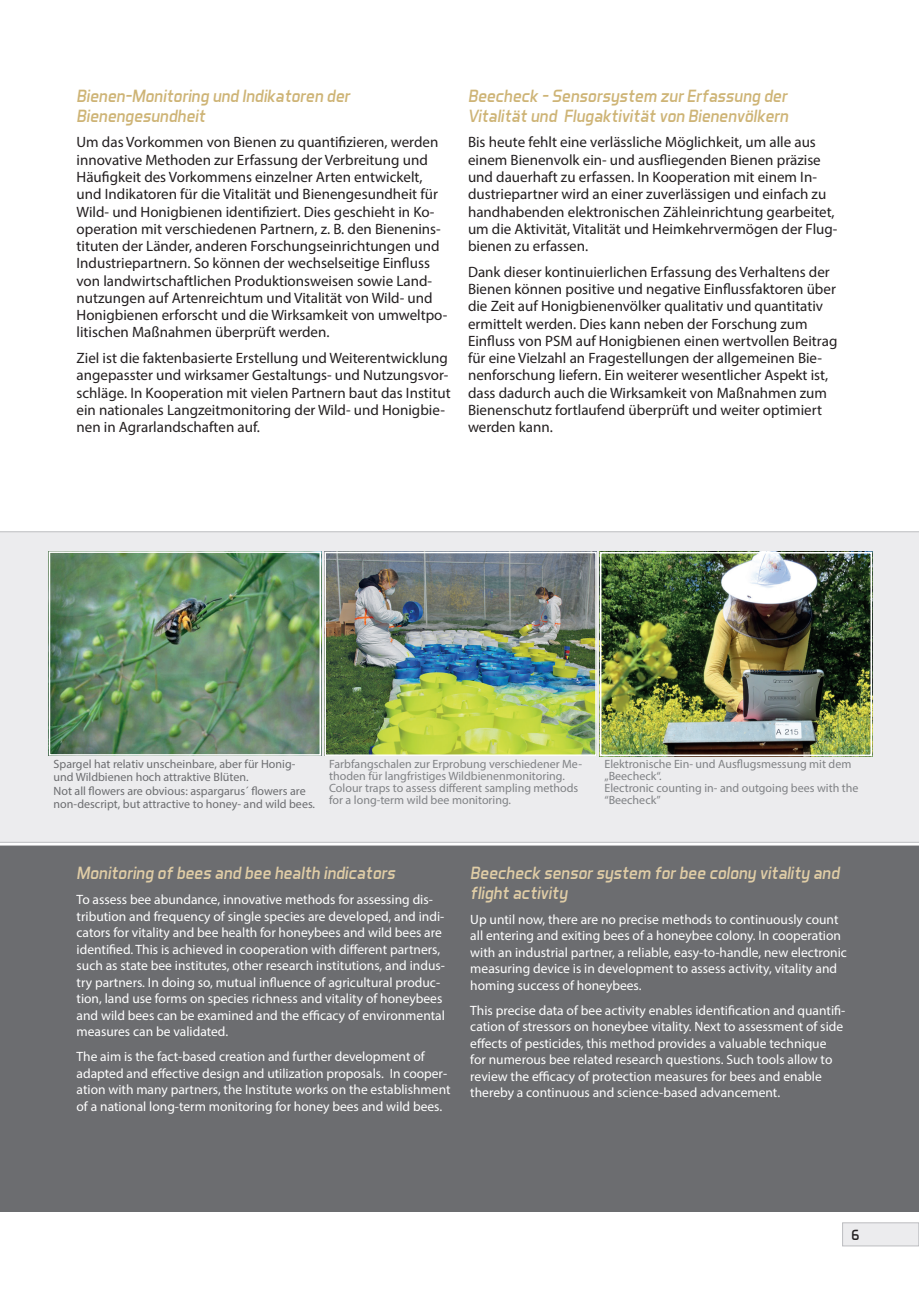
<style>
.page{position:relative;width:919px;height:1289px;background:#fff}
.page>*{position:absolute;margin:0;border:0;box-sizing:border-box;transform-origin:0 0}
.t1{font:italic 18px/19.5px "Aero Matics";color:#ceb476}
.t2{font:italic 18px/19.5px "Aero Matics";color:#e0cda6}
.t3{font:15px/17.2px "Myriad Pro";color:#231f20}
.t4{font:15px "Aero Matics";color:#231f20}
.t5{font:13.5px/16.5px "Myriad Pro";color:#fff}
.t6{font:12px/12px "Myriad Pro";color:#808285}
.t7{font:12px/13.5px "Myriad Pro";color:#6c6d70}
</style>
<div class="page">
<div style="left:842px;top:1222px;width:76px;height:23px;background:#ececee;border:1px solid #bcbdc0"></div>
<div style="left:0;top:837px;width:918px;height:374px;background:#6c6d70"></div>
<svg style="left:0;top:842px;width:918px;height:3px;background:#ececed"></svg>
<div style="left:0;top:531px;width:918px;height:311px;background:#ececee"></div>
<img style="left:327px;top:554px;width:266px;height:199px">
<div style="left:324px;top:551px;width:272px;height:205px;border:2px solid #fff"></div>
<img style="left:602px;top:555px;width:267px;height:198px">
<div style="left:599px;top:552px;width:273px;height:204px;border:2px solid #fff"></div>
<img style="left:52px;top:554px;width:266px;height:198px">
<div style="left:49px;top:551px;width:272px;height:204px;border:2px solid #fff"></div>
<p class="t1" style="left:77px;top:86px;width:275px">Bienen-Monitoring und Indikatoren der<br>Bienengesundheit</p>
<p class="t3" style="left:77px;top:134px;width:372px">Um das Vorkommen von Bienen zu quantifizieren, werden innovative Methoden zur Erfassung der Verbreitung und Häufigkeit des Vorkommens einzelner Arten entwickelt, und Indikatoren für die Vitalität und Bienengesundheit für Wild- und Honigbienen identifiziert. Dies geschieht in Ko&shy;operation mit verschiedenen Partnern, z. B. den Bienenins&shy;tituten der Länder, anderen Forschungseinrichtungen und Industriepartnern. So können der wechselseitige Einfluss von landwirtschaftlichen Produktionsweisen sowie Land&shy;nutzungen auf Artenreichtum und Vitalität von Wild- und Honigbienen erforscht und die Wirksamkeit von umweltpo&shy;litischen Maßnahmen überprüft werden.</p>
<p class="t3" style="left:77px;top:349px;width:375px">Ziel ist die faktenbasierte Erstellung und Weiterentwicklung angepasster und wirksamer Gestaltungs- und Nutzungsvor&shy;schläge. In Kooperation mit vielen Partnern baut das Institut ein nationales Langzeitmonitoring der Wild- und Honigbie&shy;nen in Agrarlandschaften auf.</p>
<p class="t1" style="left:468px;top:86px;width:322px">Beecheck - Sensorsystem zur Erfassung der<br>Vitalität und Flugaktivität von Bienenvölkern</p>
<p class="t3" style="left:468px;top:134px;width:371px">Bis heute fehlt eine verlässliche Möglichkeit, um alle aus einem Bienenvolk ein- und ausfliegenden Bienen präzise und dauerhaft zu erfassen. In Kooperation mit einem In&shy;dustriepartner wird an einer zuverlässigen und einfach zu handhabenden elektronischen Zähleinrichtung gearbeitet, um die Aktivität, Vitalität und Heimkehrvermögen der Flug&shy;bienen zu erfassen.</p>
<p class="t3" style="left:468px;top:263px;width:371px">Dank dieser kontinuierlichen Erfassung des Verhaltens der Bienen können positive und negative Einflussfaktoren über die Zeit auf Honigbienenvölker qualitativ und quantitativ ermittelt werden. Dies kann neben der Forschung zum Einfluss von PSM auf Honigbienen einen wertvollen Beitrag für eine Vielzahl an Fragestellungen der allgemeinen Bie&shy;nenforschung liefern. Ein weiterer wesentlicher Aspekt ist, dass dadurch auch die Wirksamkeit von Maßnahmen zum Bienenschutz fortlaufend überprüft und weiter optimiert werden kann.</p>
<p class="t7" style="left:54px;top:756px;width:263px">Spargel hat relativ unscheinbare, aber für Honig&shy;und Wildbienen hoch attraktive Blüten.<br>Not all flowers are obvious: aspargarus´ flowers are non-descript, but attractive to honey- and wild bees.</p>
<p class="t6" style="left:329px;top:757px;width:254px">Farbfangschalen zur Erprobung verschiedener Me&shy;thoden für langfristiges Wildbienenmonitoring.<br>Colour traps to assess different sampling methods for a long-term wild bee monitoring.</p>
<p class="t6" style="left:604px;top:757px;width:256px">Elektronische Ein- und Ausflugsmessung mit dem „Beecheck“.<br>Electronic counting in- and outgoing bees with the “Beecheck”</p>
<p class="t2" style="left:77px;top:863px;width:320px">Monitoring of bees and bee health indicators</p>
<p class="t5" style="left:77px;top:891px;width:370px">To assess bee abundance, innovative methods for assessing dis&shy;tribution and frequency of single species are developed, and indi&shy;cators for vitality and bee health for honeybees and wild bees are identified. This is achieved in cooperation with different partners, such as state bee institutes, other research institutions, and indus&shy;try partners. In doing so, mutual influence of agricultural produc&shy;tion, land use forms on species richness and vitality of honeybees and wild bees can be examined and the efficacy of environmental measures can be validated.</p>
<p class="t5" style="left:77px;top:1048px;width:375px">The aim is the fact-based creation and further development of adapted and effective design and utilization proposals. In cooper&shy;ation with many partners, the Institute works on the establishment of a national long-term monitoring for honey bees and wild bees.</p>
<p class="t2" style="left:470px;top:863px;width:370px">Beecheck sensor system for bee colony vitality and flight activity</p>
<p class="t5" style="left:470px;top:910px;width:378px">Up until now, there are no precise methods to continuously count all entering and exiting bees of a honeybee colony. In cooperation with an industrial partner, a reliable, easy-to-handle, new electronic measuring device is in development to assess activity, vitality and homing success of honeybees.</p>
<p class="t5" style="left:470px;top:1001px;width:376px">This precise data of bee activity enables identification and quantifi&shy;cation of stressors on honeybee vitality. Next to assessment of side effects of pesticides, this method provides a valuable technique for numerous bee related research questions. Such tools allow to review the efficacy of protection measures for bees and enable thereby a continuous and science-based advancement.</p>
<p class="t4" style="left:851px;top:1225px;width:10px">6</p>
</div>
